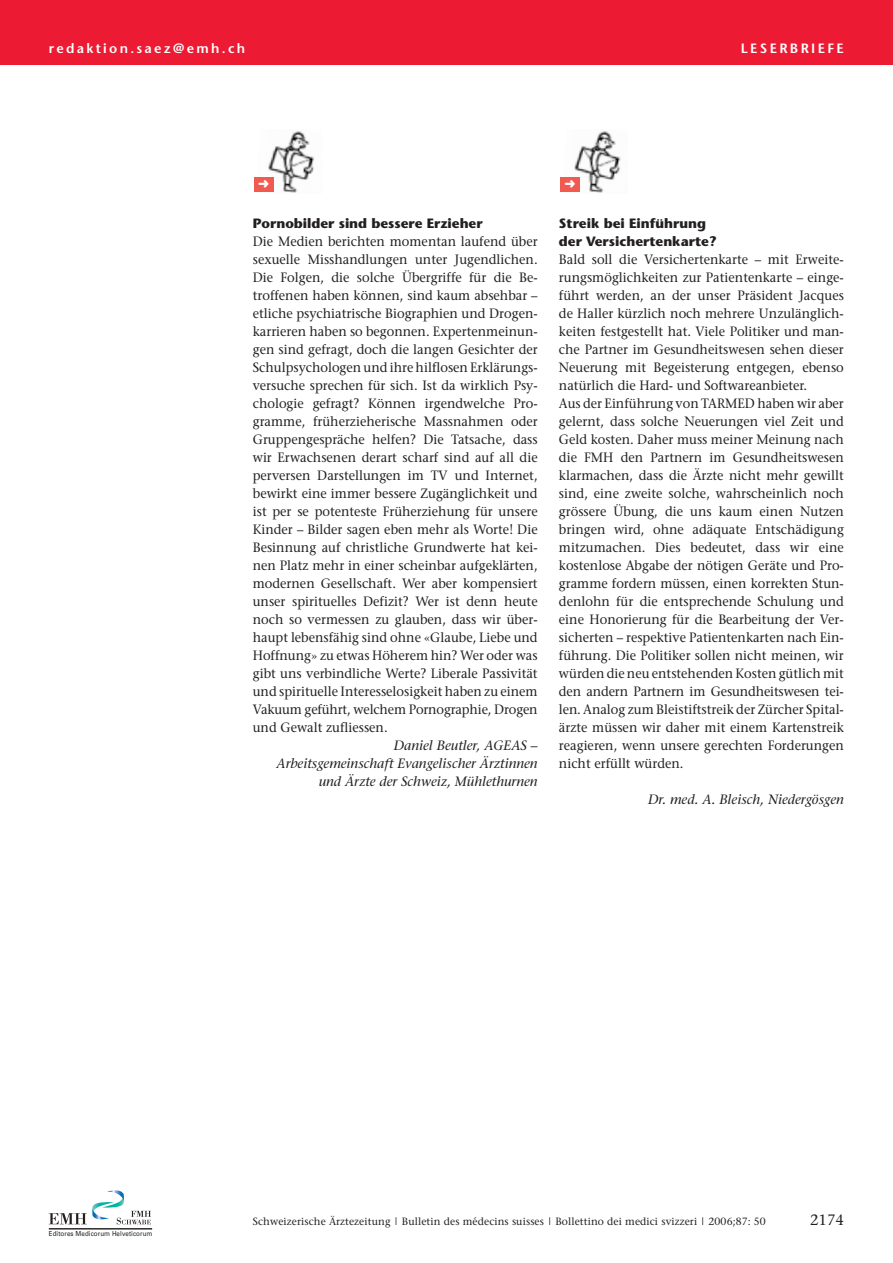
<style>
.page{position:relative;width:893px;height:1263px;background:#fff}
.page>*{position:absolute;margin:0;border:0;box-sizing:border-box;transform-origin:0 0}
.t1{font:15px "Stone Serif";color:#231f20}
.t2{font:13.5px/18px "Stone Serif";color:#231f20;text-align:justify;scale:.95 1}
.t3{font:italic 13.5px/18px "Stone Serif";color:#231f20;text-align:right}
.t4{font:700 13.5px/18px "Stone Sans";color:#231f20}
.t5{font:600 13.5px "Stone Sans";letter-spacing:.17em;color:#fff}
.t6{font:10.5px "Stone Serif";letter-spacing:.01em;color:#231f20}
.t7{font:6.9px "Univers";letter-spacing:.015em;color:#231f20;scale:.9 1}
</style>
<div class="page">
<img style="left:268px;top:131px;width:46px;height:62px">
<div style="left:254px;top:177px;width:19px;height:15px;background:#f05a50"></div>
<img style="left:574px;top:131px;width:47px;height:62px">
<div style="left:560px;top:177px;width:20px;height:15px;background:#f05a50"></div>
<svg style="left:49px;top:1190px;width:102px;height:34px"></svg>
<hr style="left:49px;top:1228px;width:103px;height:1px;background:#231f20">
<div style="left:0;top:0;width:893px;height:64px;background:#ed1a33"></div>
<p class="t5" style="left:49px;top:42px;width:198px">redaktion.saez@emh.ch</p>
<p class="t5" style="left:741px;top:42px;width:104px">LESERBRIEFE</p>
<p class="t4" style="left:253px;top:216px;width:231px">Pornobilder sind bessere Erzieher</p>
<p class="t2" style="left:253px;top:234px;width:301px">Die Medien berichten momentan laufend über sexuelle Misshandlungen unter Jugendlichen.<br>Die Folgen, die solche Übergriffe für die Be&shy;troffenen haben können, sind kaum absehbar – etliche psychiatrische Biographien und Drogen&shy;karrieren haben so begonnen. Expertenmeinun&shy;gen sind gefragt, doch die langen Gesichter der Schulpsychologen und ihre hilflosen Erklärungs&shy;versuche sprechen für sich. Ist da wirklich Psy&shy;chologie gefragt? Können irgendwelche Pro&shy;gramme, früherzieherische Massnahmen oder Gruppengespräche helfen? Die Tatsache, dass wir Erwachsenen derart scharf sind auf all die perversen Darstellungen im TV und Internet, bewirkt eine immer bessere Zugänglichkeit und ist per se potenteste Früherziehung für unsere Kinder – Bilder sagen eben mehr als Worte! Die Besinnung auf christliche Grundwerte hat kei&shy;nen Platz mehr in einer scheinbar aufgeklärten, modernen Gesellschaft. Wer aber kompensiert unser spirituelles Defizit? Wer ist denn heute noch so vermessen zu glauben, dass wir über&shy;haupt lebensfähig sind ohne «Glaube, Liebe und Hoffnung» zu etwas Höherem hin? Wer oder was gibt uns verbindliche Werte? Liberale Passivität und spirituelle Interesselosigkeit haben zu einem Vakuum geführt, welchem Pornographie, Drogen und Gewalt zufliessen.</p>
<p class="t3" style="left:276px;top:738px;width:263px">Daniel Beutler, AGEAS –<br>Arbeitsgemeinschaft Evangelischer Ärztinnen und Ärzte der Schweiz, Mühlethurnen</p>
<p class="t4" style="left:559px;top:216px;width:159px">Streik bei Einführung der Versichertenkarte?</p>
<p class="t2" style="left:559px;top:252px;width:301px;text-align:left">Bald soll die Versichertenkarte – mit Erweite&shy;rungsmöglichkeiten zur Patientenkarte – einge&shy;führt werden, an der unser Präsident Jacques de Haller kürzlich noch mehrere Unzulänglich&shy;keiten festgestellt hat. Viele Politiker und man&shy;che Partner im Gesundheitswesen sehen dieser Neuerung mit Begeisterung entgegen, ebenso natürlich die Hard- und Softwareanbieter.<br>Aus der Einführung von TARMED haben wir aber gelernt, dass solche Neuerungen viel Zeit und Geld kosten. Daher muss meiner Meinung nach die FMH den Partnern im Gesundheitswesen klarmachen, dass die Ärzte nicht mehr gewillt sind, eine zweite solche, wahrscheinlich noch grössere Übung, die uns kaum einen Nutzen bringen wird, ohne adäquate Entschädigung mitzumachen. Dies bedeutet, dass wir eine kostenlose Abgabe der nötigen Geräte und Pro&shy;gramme fordern müssen, einen korrekten Stun&shy;denlohn für die entsprechende Schulung und eine Honorierung für die Bearbeitung der Ver&shy;sicherten – respektive Patientenkarten nach Ein&shy;führung. Die Politiker sollen nicht meinen, wir würden die neu entstehenden Kosten gütlich mit den andern Partnern im Gesundheitswesen tei&shy;len. Analog zum Bleistiftstreik der Zürcher Spital&shy;ärzte müssen wir daher mit einem Kartenstreik reagieren, wenn unsere gerechten Forderungen nicht erfüllt würden.</p>
<p class="t3" style="left:648px;top:792px;width:197px">Dr. med. A. Bleisch, Niedergösgen</p>
<p class="t7" style="left:49px;top:1229px;width:117px">Editores Medicorum Helveticorum</p>
<p class="t6" style="left:253px;top:1217px;width:515px">Schweizerische Ärztezeitung | Bulletin des médecins suisses | Bollettino dei medici svizzeri | 2006;87: 50</p>
<p class="t1" style="left:810px;top:1213px;width:35px">2174</p>
</div>
